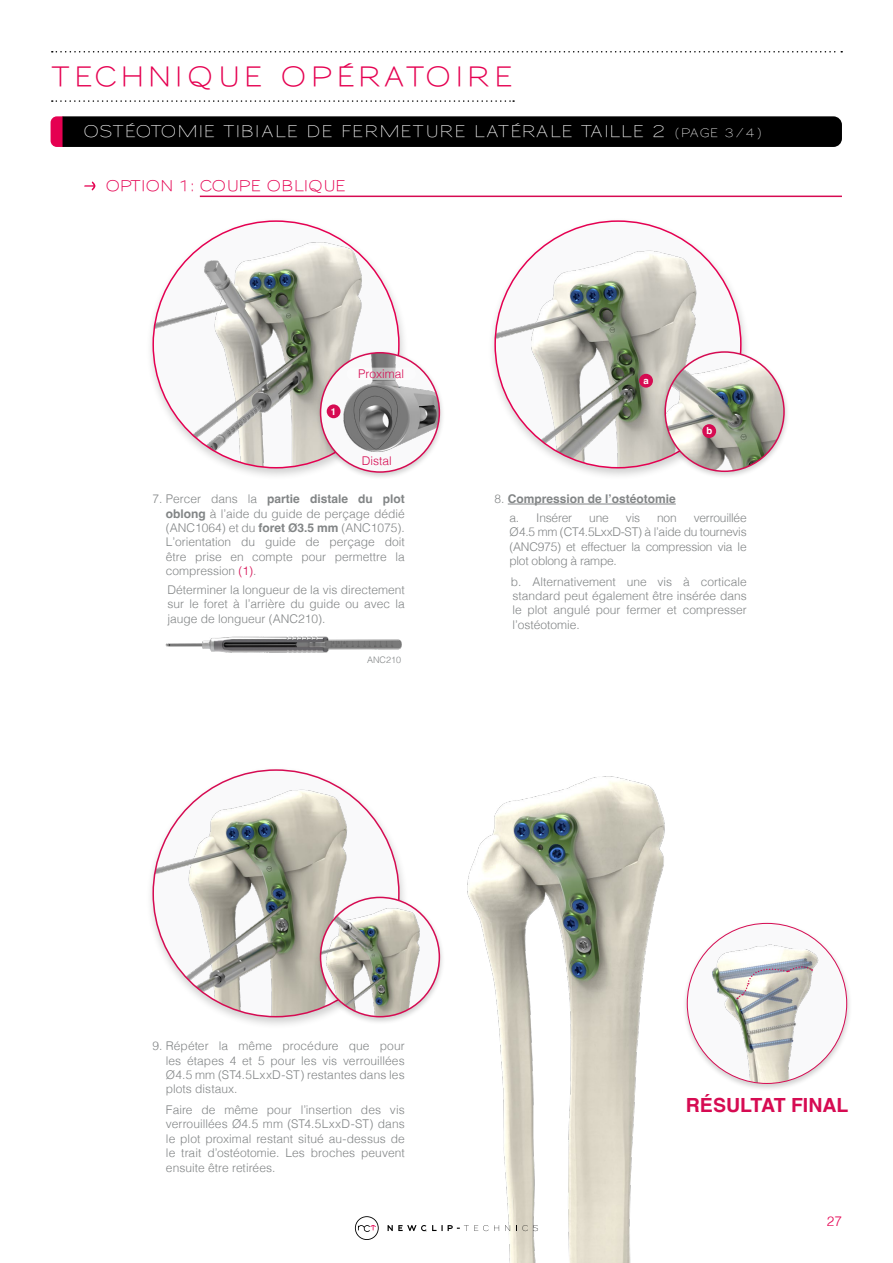
<style>
.page{position:relative;width:893px;height:1263px;background:#fff}
.page>*{position:absolute;margin:0;border:0;box-sizing:border-box;transform-origin:0 0}
.t1{font:600 27px "Sansumi";letter-spacing:.105em;color:#e50051}
.t2{font:700 19.5px "Helvetica";color:#d60b52}
.t3{font:16.5px "Sansumi";letter-spacing:.015em;color:#fff}
.t4{font:600 15px "Sansumi";letter-spacing:-.005em;color:#e50051}
.t5{font:300 13.5px "Helvetica";color:#e50051}
.t6{font:300 12px/14.4px "Helvetica";color:#828586;text-align:justify}
.t7{font:700 12px/18.9px "Helvetica";color:#828586}
.t8{font:300 12px "Helvetica";color:#d60b52}
.t9{font:700 9.6px "Helvetica";color:#fff}
.t10{font:300 9px "Helvetica";color:#828586}
.s1{font-size:12px}
.s2{font-weight:700}
.s3{color:#d60b52}
.s4{font-weight:300}
</style>
<div class="page">
<img style="left:467px;top:776px;width:198px;height:487px">
<svg style="left:52px;top:51px;width:790px;height:2px"></svg>
<svg style="left:52px;top:100px;width:462px;height:2px"></svg>
<svg style="left:51px;top:116px;width:791px;height:31px;background:#070305"></svg>
<svg style="left:84px;top:181px;width:11px;height:10px"></svg>
<div style="left:145px;top:765px;width:263px;height:265px;background:#000;opacity:.19"></div>
<img style="left:153px;top:770px;width:246px;height:247px">
<div style="left:316px;top:894px;width:130px;height:131px;background:#000;opacity:.19"></div>
<img style="left:321px;top:897px;width:118px;height:120px;border-radius:60px">
<div style="left:320px;top:897px;width:120px;height:120px;border:2px solid #d60b52;border-radius:50%"></div>
<hr style="left:200px;top:196px;width:642px;height:1px;background:#d60b52">
<div style="left:682px;top:920px;width:171px;height:172px;background:#000;opacity:.19"></div>
<img style="left:687px;top:923px;width:160px;height:160px;border-radius:80px">
<svg style="left:737px;top:965px;width:75px;height:34px;background:#c1bfbe"></svg>
<div style="left:145px;top:217px;width:263px;height:264px;background:#000;opacity:.19"></div>
<img style="left:153px;top:221px;width:246px;height:247px">
<img style="left:165px;top:636px;width:237px;height:17px">
<div style="left:316px;top:350px;width:130px;height:130px;background:#000;opacity:.19"></div>
<img style="left:324px;top:353px;width:115px;height:112px">
<div style="left:320px;top:352px;width:120px;height:121px;border:2px solid #d60b52;border-radius:50%"></div>
<div style="left:327px;top:404px;width:14px;height:14px;background:#d60b52;border-radius:50%"></div>
<svg style="left:347px;top:368px;width:69px;height:12px"></svg>
<div style="left:487px;top:217px;width:263px;height:264px;background:#000;opacity:.19"></div>
<img style="left:495px;top:221px;width:246px;height:247px">
<hr style="left:508px;top:504px;width:168px;height:1px;background:#828586">
<div style="left:639px;top:374px;width:14px;height:14px;background:#d60b52;border-radius:50%"></div>
<div style="left:660px;top:349px;width:130px;height:131px;background:#000;opacity:.19"></div>
<img style="left:665px;top:352px;width:119px;height:119px;border-radius:60px">
<div style="left:664px;top:351px;width:121px;height:121px;border:2px solid #d60b52;border-radius:50%"></div>
<div style="left:702px;top:424px;width:14px;height:14px;background:#d60b52;border-radius:50%"></div>
<svg style="left:355px;top:1216px;width:24px;height:24px"></svg>
<svg style="left:505px;top:1225px;width:5px;height:6px"></svg>
<svg style="left:516px;top:1225px;width:22px;height:6px"></svg>
<svg style="left:388px;top:1225px;width:111px;height:6px"></svg>
<h1 class="t1" style="left:51px;top:62px;width:464px">TECHNIQUE OPÉRATOIRE</h1>
<h3 class="t3" style="left:83px;top:123px;width:681px">OSTÉOTOMIE TIBIALE DE FERMETURE LATÉRALE TAILLE 2 <span class="s1">(PAGE 3/4)</span></h3>
<p class="t4" style="left:106px;top:177px;width:242px">OPTION 1: COUPE OBLIQUE</p>
<p class="t9" style="left:331px;top:406px;width:7px">1</p>
<p class="t8" style="left:358px;top:363px;width:47px">Proximal</p>
<p class="t8" style="left:362px;top:450px;width:31px">Distal</p>
<p class="t6" style="left:166px;top:491px;width:240px;text-indent:-13px">7. Percer dans la <span class="s2">partie distale du plot oblong</span> à l’aide du guide de perçage dédié (ANC1064) et du <span class="s2">foret Ø3.5 mm</span> (ANC1075).<br>L’orientation du guide de perçage doit être prise en compte pour permettre la compression <span class="s3">(1)</span>.</p>
<p class="t6" style="left:167px;top:582px;width:239px">Déterminer la longueur de la vis directement sur le foret à l’arrière du guide ou avec la jauge de longueur (ANC210).</p>
<p class="t10" style="left:367px;top:652px;width:36px">ANC210</p>
<p class="t9" style="left:643px;top:374px;width:7px">a</p>
<p class="t9" style="left:707px;top:425px;width:7px">b</p>
<p class="t7" style="left:509px;top:491px;width:168px;text-indent:-15px"><span class="s4">8.</span> Compression de l’ostéotomie <span class="s4">a. Insérer</span></p>
<p class="t6" style="left:509px;top:510px;width:239px;text-indent:184px">verrouillée Ø4.5 mm (CT4.5LxxD-ST) à l’aide du tournevis (ANC975) et effectuer la compression via le plot oblong à rampe.</p>
<p class="t6" style="left:511px;top:573px;width:237px">b. Alternativement une vis à corticale standard peut également être insérée dans le plot angulé pour fermer et compresser l’ostéotomie.</p>
<p class="t6" style="left:589px;top:510px;width:21px">une</p>
<p class="t6" style="left:626px;top:510px;width:16px">vis</p>
<p class="t6" style="left:657px;top:510px;width:21px">non</p>
<p class="t6" style="left:166px;top:1038px;width:240px;text-indent:-13px">9. Répéter la même procédure que pour les étapes 4 et 5 pour les vis verrouillées Ø4.5 mm (ST4.5LxxD-ST) restantes dans les plots distaux.</p>
<p class="t6" style="left:166px;top:1101px;width:240px">Faire de même pour l’insertion des vis verrouillées Ø4.5 mm (ST4.5LxxD-ST) dans le plot proximal restant situé au-dessus de le trait d’ostéotomie. Les broches peuvent ensuite être retirées.</p>
<h2 class="t2" style="left:686px;top:1093px;width:164px">RÉSULTAT FINAL</h2>
<p class="t5" style="left:827px;top:1209px;width:17px">27</p>
</div>
